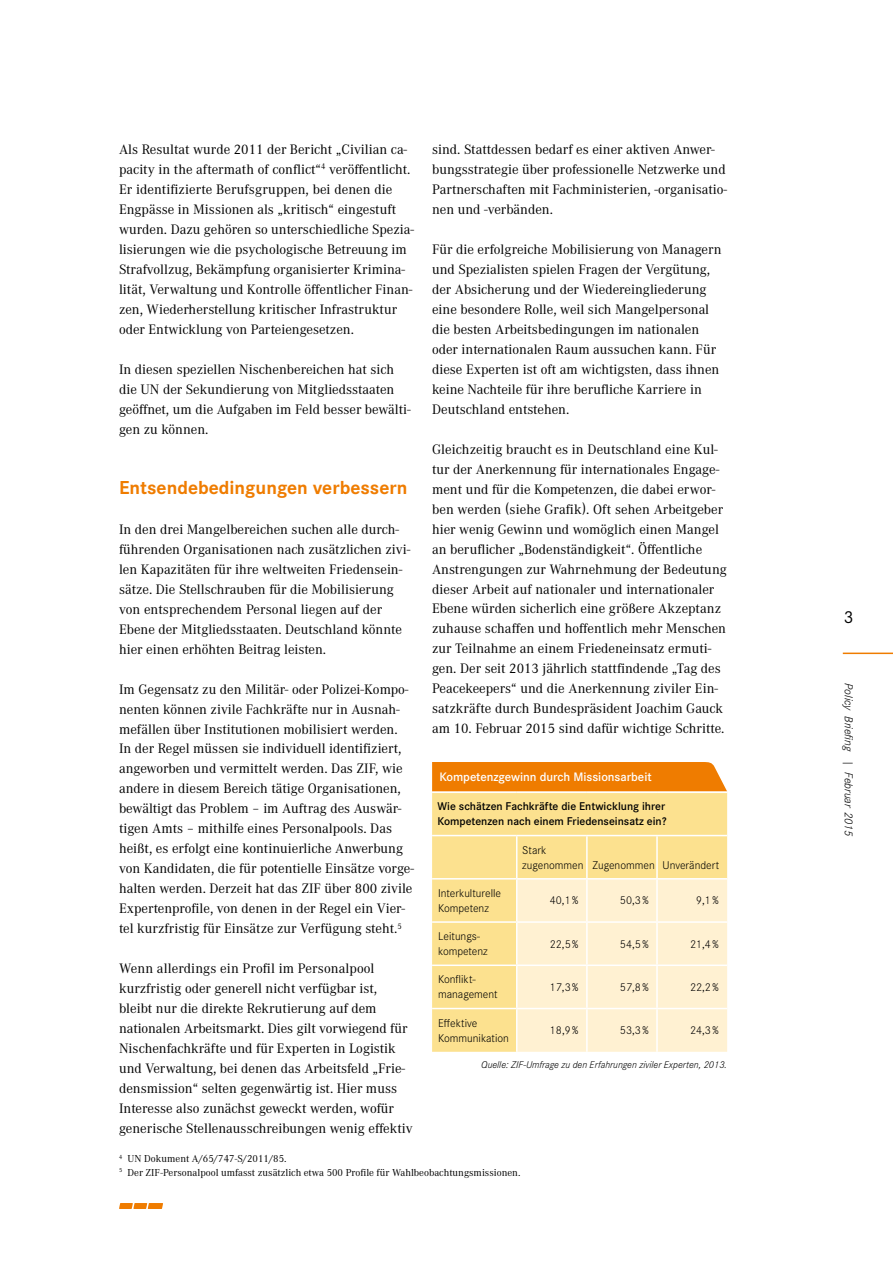
<style>
.page{position:relative;width:893px;height:1263px;background:#fff}
.page>*{position:absolute;margin:0;border:0;box-sizing:border-box;transform-origin:0 0}
.t1{font:700 19.5px "Corporate S";color:#ef7c00}
.t2{font:18px "Corporate S";color:#000}
.t3{font:14.25px/20px "Corporate A";color:#000}
.t4{font:600 12.75px "Corporate S";letter-spacing:-.005em;color:#fff}
.t5{font:italic 300 12px "Corporate S";color:#000}
.t6{font:300 11.7px/15px "Corporate S";color:#000}
.t7{font:600 11.7px/15px "Corporate S";color:#000}
.t8{font:10.5px/13.5px "Corporate A";color:#000}
.t9{font:italic 300 10.2px "Corporate S";color:#000}
</style>
<div class="page">
<hr style="left:843px;top:653px;width:50px;height:1px;background:#ef7c00">
<svg style="left:119px;top:1203px;width:44px;height:6px"></svg>
<div style="left:432px;top:762px;width:295px;height:29px;background:#ef7c00"></div>
<svg style="left:432px;top:793px;width:295px;height:259px;background:#fce190"></svg>
<svg style="left:517px;top:836px;width:210px;height:216px;background:#feedc5"></svg>
<hr style="left:432px;top:835px;width:85px;height:1px;background:#fff">
<hr style="left:517px;top:835px;width:70px;height:1px;background:#fff">
<hr style="left:516px;top:836px;width:1px;height:42px;background:#fff">
<hr style="left:587px;top:835px;width:70px;height:1px;background:#fff">
<hr style="left:586px;top:836px;width:2px;height:42px;background:#fff">
<hr style="left:657px;top:835px;width:70px;height:1px;background:#fff">
<hr style="left:656px;top:836px;width:2px;height:42px;background:#fff">
<hr style="left:432px;top:878px;width:85px;height:1px;background:#fff">
<hr style="left:517px;top:878px;width:70px;height:1px;background:#fff">
<hr style="left:516px;top:879px;width:1px;height:42px;background:#fff">
<hr style="left:587px;top:878px;width:70px;height:1px;background:#fff">
<hr style="left:586px;top:879px;width:2px;height:42px;background:#fff">
<hr style="left:657px;top:878px;width:70px;height:1px;background:#fff">
<hr style="left:656px;top:879px;width:2px;height:42px;background:#fff">
<hr style="left:432px;top:921px;width:85px;height:2px;background:#fff">
<hr style="left:517px;top:921px;width:70px;height:2px;background:#fff">
<hr style="left:516px;top:923px;width:1px;height:41px;background:#fff">
<hr style="left:587px;top:921px;width:70px;height:2px;background:#fff">
<hr style="left:586px;top:923px;width:2px;height:41px;background:#fff">
<hr style="left:657px;top:921px;width:70px;height:2px;background:#fff">
<hr style="left:656px;top:923px;width:2px;height:41px;background:#fff">
<hr style="left:432px;top:964px;width:85px;height:2px;background:#fff">
<hr style="left:517px;top:964px;width:70px;height:2px;background:#fff">
<hr style="left:516px;top:966px;width:1px;height:42px;background:#fff">
<hr style="left:587px;top:964px;width:70px;height:2px;background:#fff">
<hr style="left:586px;top:966px;width:2px;height:42px;background:#fff">
<hr style="left:657px;top:964px;width:70px;height:2px;background:#fff">
<hr style="left:656px;top:966px;width:2px;height:42px;background:#fff">
<hr style="left:432px;top:1008px;width:85px;height:1px;background:#fff">
<hr style="left:517px;top:1008px;width:70px;height:1px;background:#fff">
<hr style="left:516px;top:1009px;width:1px;height:43px;background:#fff">
<hr style="left:587px;top:1008px;width:70px;height:1px;background:#fff">
<hr style="left:586px;top:1009px;width:2px;height:43px;background:#fff">
<hr style="left:657px;top:1008px;width:70px;height:1px;background:#fff">
<hr style="left:656px;top:1009px;width:2px;height:43px;background:#fff">
<p class="t3" style="left:119px;top:139px;width:296px">Als Resultat wurde 2011 der Bericht „Civilian ca&shy;pacity in the aftermath of conflict“<sup>4</sup> veröffentlicht.<br>Er identifizierte Berufsgruppen, bei denen die Engpässe in Missionen als „kritisch“ eingestuft wurden. Dazu gehören so unterschiedliche Spezia&shy;lisierungen wie die psychologische Betreuung im Strafvollzug, Bekämpfung organisierter Krimina&shy;lität, Verwaltung und Kontrolle öffentlicher Finan&shy;zen, Wiederherstellung kritischer Infrastruktur oder Entwicklung von Parteiengesetzen.</p>
<p class="t3" style="left:119px;top:358px;width:293px">In diesen speziellen Nischenbereichen hat sich die UN der Sekundierung von Mitgliedsstaaten geöffnet, um die Aufgaben im Feld besser bewälti&shy;gen zu können.</p>
<h1 class="t1" style="left:119px;top:474px;width:290px">Entsendebedingungen verbessern</h1>
<p class="t3" style="left:119px;top:518px;width:293px">In den drei Mangelbereichen suchen alle durch&shy;führenden Organisationen nach zusätzlichen zivi&shy;len Kapazitäten für ihre weltweiten Friedensein&shy;sätze. Die Stellschrauben für die Mobilisierung von entsprechendem Personal liegen auf der Ebene der Mitgliedsstaaten. Deutschland könnte hier einen erhöhten Beitrag leisten.</p>
<p class="t3" style="left:119px;top:678px;width:297px">Im Gegensatz zu den Militär- oder Polizei-Kompo&shy;nenten können zivile Fachkräfte nur in Ausnah&shy;mefällen über Institutionen mobilisiert werden.<br>In der Regel müssen sie individuell identifiziert, angeworben und vermittelt werden. Das ZIF, wie andere in diesem Bereich tätige Organisationen, bewältigt das Problem – im Auftrag des Auswär&shy;tigen Amts – mithilfe eines Personalpools. Das heißt, es erfolgt eine kontinuierliche Anwerbung von Kandidaten, die für potentielle Einsätze vorge&shy;halten werden. Derzeit hat das ZIF über 800 zivile Expertenprofile, von denen in der Regel ein Vier&shy;tel kurzfristig für Einsätze zur Verfügung steht.<sup>5</sup></p>
<p class="t3" style="left:119px;top:958px;width:295px">Wenn allerdings ein Profil im Personalpool kurzfristig oder generell nicht verfügbar ist, bleibt nur die direkte Rekrutierung auf dem nationalen Arbeitsmarkt. Dies gilt vorwiegend für Nischenfachkräfte und für Experten in Logistik und Verwaltung, bei denen das Arbeitsfeld „Frie&shy;densmission“ selten gegenwärtig ist. Hier muss Interesse also zunächst geweckt werden, wofür generische Stellenausschreibungen wenig effektiv</p>
<p class="t3" style="left:432px;top:139px;width:297px">sind. Stattdessen bedarf es einer aktiven Anwer&shy;bungsstrategie über professionelle Netzwerke und Partnerschaften mit Fachministerien, -organisatio&shy;nen und -verbänden.</p>
<p class="t3" style="left:432px;top:239px;width:291px">Für die erfolgreiche Mobilisierung von Managern und Spezialisten spielen Fragen der Vergütung, der Absicherung und der Wiedereingliederung eine besondere Rolle, weil sich Mangelpersonal die besten Arbeitsbedingungen im nationalen oder internationalen Raum aussuchen kann. Für diese Experten ist oft am wichtigsten, dass ihnen keine Nachteile für ihre berufliche Karriere in Deutschland entstehen.</p>
<p class="t3" style="left:432px;top:438px;width:296px">Gleichzeitig braucht es in Deutschland eine Kul&shy;tur der Anerkennung für internationales Engage&shy;ment und für die Kompetenzen, die dabei erwor&shy;ben werden (siehe Grafik). Oft sehen Arbeitgeber hier wenig Gewinn und womöglich einen Mangel an beruflicher „Bodenständigkeit“. Öffentliche Anstrengungen zur Wahrnehmung der Bedeutung dieser Arbeit auf nationaler und internationaler Ebene würden sicherlich eine größere Akzeptanz zuhause schaffen und hoffentlich mehr Menschen zur Teilnahme an einem Friedeneinsatz ermuti&shy;gen. Der seit 2013 jährlich stattfindende „Tag des Peacekeepers“ und die Anerkennung ziviler Ein&shy;satzkräfte durch Bundespräsident Joachim Gauck am 10. Februar 2015 sind dafür wichtige Schritte.</p>
<p class="t4" style="left:439px;top:768px;width:214px">Kompetenzgewinn durch Missionsarbeit</p>
<p class="t7" style="left:438px;top:798px;width:230px">Wie schätzen Fachkräfte die Entwicklung ihrer<br>Kompetenzen nach einem Friedenseinsatz ein?</p>
<p class="t6" style="left:522px;top:842px;width:199px">Stark<br>zugenommen Zugenommen Unverändert</p>
<p class="t6" style="left:438px;top:885px;width:65px">Interkulturelle<br>Kompetenz</p>
<p class="t6" style="left:550px;top:892px;width:30px">40,1 %</p>
<p class="t6" style="left:620px;top:892px;width:30px">50,3 %</p>
<p class="t6" style="left:696px;top:892px;width:24px">9,1 %</p>
<p class="t6" style="left:438px;top:928px;width:51px">Leitungs&shy;kompetenz</p>
<p class="t6" style="left:550px;top:936px;width:30px">22,5 %</p>
<p class="t6" style="left:620px;top:936px;width:30px">54,5 %</p>
<p class="t6" style="left:690px;top:936px;width:30px">21,4 %</p>
<p class="t6" style="left:438px;top:971px;width:61px">Konflikt&shy;management</p>
<p class="t6" style="left:550px;top:979px;width:30px">17,3 %</p>
<p class="t6" style="left:620px;top:979px;width:30px">57,8 %</p>
<p class="t6" style="left:690px;top:979px;width:30px">22,2 %</p>
<p class="t6" style="left:438px;top:1015px;width:72px">Effektive<br>Kommunikation</p>
<p class="t6" style="left:550px;top:1022px;width:30px">18,9 %</p>
<p class="t6" style="left:620px;top:1022px;width:30px">53,3 %</p>
<p class="t6" style="left:690px;top:1022px;width:30px">24,3 %</p>
<p class="t9" style="left:481px;top:1058px;width:247px">Quelle: ZIF-Umfrage zu den Erfahrungen ziviler Experten, 2013.</p>
<p class="t8" style="left:119px;top:1151px;width:403px"><sup>4</sup> UN Dokument A/65/747-S/2011/85.<br><sup>5</sup> Der ZIF-Personalpool umfasst zusätzlich etwa 500 Profile für Wahlbeobachtungsmissionen.</p>
<p class="t2" style="left:844px;top:606px;width:11px">3</p>
<p class="t5" style="left:856px;top:683px;width:154px;rotate:90deg">Policy Briefing | Februar 2015</p>
</div>
